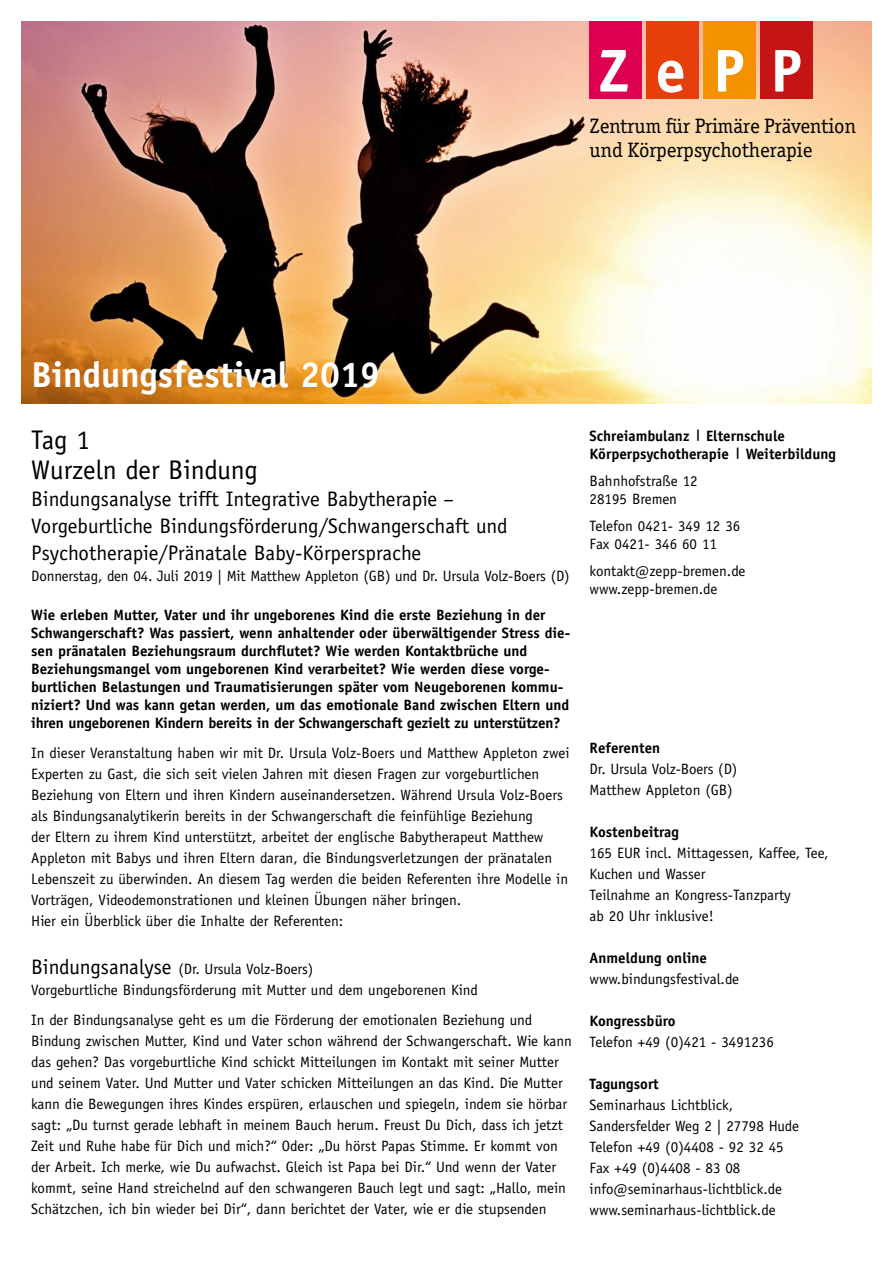
<style>
.page{position:relative;width:893px;height:1263px;background:#fff}
.page>*{position:absolute;margin:0;border:0;box-sizing:border-box;transform-origin:0 0}
.t1{font:700 36px "Officina Sans";color:#fff}
.t2{font:27px/30px "Officina Sans";color:#000}
.t3{font:21px/27px "Officina Sans";color:#000}
.t4{font:21px/24px "Officina Serif";color:#000}
.t5{font:15px/21px "Officina Sans";color:#000}
.t6{font:700 15px/18px "Officina Sans";color:#000}
.s1{font-size:21px}
</style>
<div class="page">
<img style="left:21px;top:21px;width:851px;height:383px">
<div style="left:589px;top:21px;width:53px;height:78px;background:#de0050"></div>
<div style="left:646px;top:21px;width:53px;height:78px;background:#e73f0c"></div>
<div style="left:703px;top:21px;width:53px;height:78px;background:#f39100"></div>
<div style="left:761px;top:21px;width:52px;height:78px;background:#c51415"></div>
<svg style="left:600px;top:50px;width:200px;height:43px"></svg>
<h3 class="t4" style="left:590px;top:114px;width:268px">Zentrum für Primäre Prävention und Körperpsychotherapie</h3>
<h1 class="t1" style="left:31px;top:352px;width:351px">Bindungsfestival 2019</h1>
<h2 class="t2" style="left:31px;top:424px;width:228px">Tag 1<br>Wurzeln der Bindung</h2>
<h3 class="t3" style="left:31px;top:485px;width:478px">Bindungsanalyse trifft Integrative Babytherapie –<br>Vorgeburtliche Bindungsförderung/Schwangerschaft und<br>Psychotherapie/Pränatale Baby-Körpersprache</h3>
<p class="t5" style="left:31px;top:565px;width:540px">Donnerstag, den 04. Juli 2019 | Mit Matthew Appleton (GB) und Dr. Ursula Volz-Boers (D)</p>
<p class="t6" style="left:31px;top:605px;width:541px">Wie erleben Mutter, Vater und ihr ungeborenes Kind die erste Beziehung in der Schwangerschaft? Was passiert, wenn anhaltender oder überwältigender Stress die&shy;sen pränatalen Beziehungsraum durchflutet? Wie werden Kontaktbrüche und Beziehungsmangel vom ungeborenen Kind verarbeitet? Wie werden diese vorge&shy;burtlichen Belastungen und Traumatisierungen später vom Neugeborenen kommu&shy;niziert? Und was kann getan werden, um das emotionale Band zwischen Eltern und ihren ungeborenen Kindern bereits in der Schwangerschaft gezielt zu unterstützen?</p>
<p class="t5" style="left:31px;top:742px;width:540px">In dieser Veranstaltung haben wir mit Dr. Ursula Volz-Boers und Matthew Appleton zwei Experten zu Gast, die sich seit vielen Jahren mit diesen Fragen zur vorgeburtlichen Beziehung von Eltern und ihren Kindern auseinandersetzen. Während Ursula Volz-Boers als Bindungsanalytikerin bereits in der Schwangerschaft die feinfühlige Beziehung<br>der Eltern zu ihrem Kind unterstützt, arbeitet der englische Babytherapeut Matthew Appleton mit Babys und ihren Eltern daran, die Bindungsverletzungen der pränatalen Lebenszeit zu überwinden. An diesem Tag werden die beiden Referenten ihre Modelle in Vorträgen, Videodemonstrationen und kleinen Übungen näher bringen.<br>Hier ein Überblick über die Inhalte der Referenten:</p>
<p class="t5" style="left:31px;top:958px;width:448px"><span class="s1">Bindungsanalyse</span> (Dr. Ursula Volz-Boers)<br>Vorgeburtliche Bindungsförderung mit Mutter und dem ungeborenen Kind</p>
<p class="t5" style="left:31px;top:1009px;width:542px">In der Bindungsanalyse geht es um die Förderung der emotionalen Beziehung und Bindung zwischen Mutter, Kind und Vater schon während der Schwangerschaft. Wie kann das gehen? Das vorgeburtliche Kind schickt Mitteilungen im Kontakt mit seiner Mutter und seinem Vater. Und Mutter und Vater schicken Mitteilungen an das Kind. Die Mutter kann die Bewegungen ihres Kindes erspüren, erlauschen und spiegeln, indem sie hörbar sagt: „Du turnst gerade lebhaft in meinem Bauch herum. Freust Du Dich, dass ich jetzt Zeit und Ruhe habe für Dich und mich?“ Oder: „Du hörst Papas Stimme. Er kommt von der Arbeit. Ich merke, wie Du aufwachst. Gleich ist Papa bei Dir.“ Und wenn der Vater kommt, seine Hand streichelnd auf den schwangeren Bauch legt und sagt: „Hallo, mein Schätzchen, ich bin wieder bei Dir“, dann berichtet der Vater, wie er die stupsenden</p>
<p class="t6" style="left:590px;top:427px;width:248px">Schreiambulanz <sup>|</sup> Elternschule<br>Körperpsychotherapie <sup>|</sup> Weiterbildung</p>
<p class="t5" style="left:590px;top:472px;width:110px;line-height:18px">Bahnhofstraße 12<br>28195 Bremen</p>
<p class="t5" style="left:590px;top:517px;width:152px;line-height:18px">Telefon 0421- 349 12 36<br>Fax 0421- 346 60 11</p>
<p class="t5" style="left:590px;top:562px;width:157px;line-height:18px">kontakt@zepp-bremen.de www.zepp-bremen.de</p>
<p class="t6" style="left:590px;top:739px;width:72px">Referenten</p>
<p class="t5" style="left:590px;top:758px;width:149px">Dr. Ursula Volz-Boers (D)<br>Matthew Appleton (GB)</p>
<p class="t6" style="left:590px;top:823px;width:91px">Kostenbeitrag</p>
<p class="t5" style="left:590px;top:842px;width:240px">165 EUR incl. Mittagessen, Kaffee, Tee,<br>Kuchen und Wasser<br>Teilnahme an Kongress-Tanzparty<br>ab 20 Uhr inklusive!</p>
<p class="t6" style="left:590px;top:949px;width:119px">Anmeldung online</p>
<p class="t5" style="left:590px;top:968px;width:151px">www.bindungsfestival.de</p>
<p class="t6" style="left:590px;top:1012px;width:87px">Kongressbüro</p>
<p class="t5" style="left:590px;top:1031px;width:186px">Telefon +49 (0)421 - 3491236</p>
<p class="t6" style="left:590px;top:1075px;width:71px">Tagungsort</p>
<p class="t5" style="left:590px;top:1094px;width:211px">Seminarhaus Lichtblick,<br>Sandersfelder Weg 2 | 27798 Hude<br>Telefon +49 (0)4408 - 92 32 45<br>Fax +49 (0)4408 - 83 08 info@seminarhaus-lichtblick.de www.seminarhaus-lichtblick.de</p>
</div>
